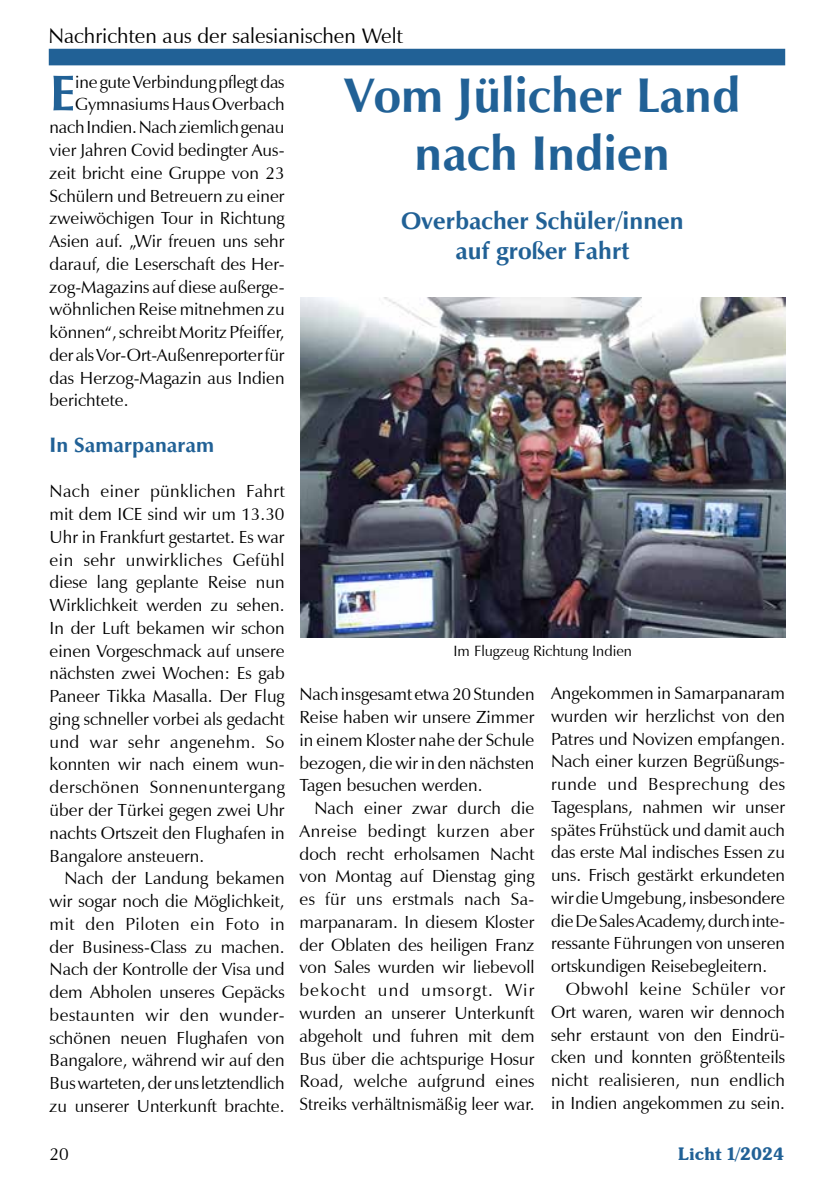
<style>
.page{position:relative;width:834px;height:1201px;background:#fff}
.page>*{position:absolute;margin:0;border:0;box-sizing:border-box;transform-origin:0 0}
.t1{font:700 50.75px "Zapf Humanist 601 BT";color:#216196}
.t2{font:700 49px/58.8px "Zapf Humanist 601 BT";color:#216196;text-align:center}
.t3{font:700 24.5px/29.4px "Zapf Humanist 601 BT";color:#216196;text-align:center}
.t4{font:21px "Zapf Humanist 601 BT";color:#000}
.t5{font:700 21px "Zapf Humanist 601 BT";color:#216196}
.t6{font:17.5px/22.8px "Zapf Humanist 601 BT";color:#000;text-align:justify}
.t7{font:600 17.5px "Souvenir Greek BT";color:#216196}
.t8{font:14.88px "Zapf Humanist 601 BT";color:#000}
</style>
<div class="page">
<div style="left:49px;top:49px;width:736px;height:16px;background:#216196"></div>
<img style="left:300px;top:298px;width:485px;height:339px">
<p class="t4" style="left:48px;top:23px;width:356px">Nachrichten aus der salesianischen Welt</p>
<h1 class="t1" style="left:50px;top:62px;width:27px">E</h1>
<p class="t6" style="left:75px;top:70px;width:211px">ine gute Verbindung pflegt das</p>
<h2 class="t2" style="left:344px;top:65px;width:397px">Vom Jülicher Land nach Indien</h2>
<h3 class="t3" style="left:401px;top:206px;width:284px">Overbacher Schüler/innen auf großer Fahrt</h3>
<p class="t6" style="left:75px;top:93px;width:211px">Gymnasiums Haus Overbach</p>
<p class="t6" style="left:50px;top:116px;width:236px">nach Indien. Nach ziemlich genau</p>
<p class="t6" style="left:50px;top:139px;width:236px">vier Jahren Covid bedingter Aus-</p>
<p class="t6" style="left:50px;top:161px;width:236px">zeit bricht eine Gruppe von 23</p>
<p class="t6" style="left:50px;top:184px;width:236px">Schülern und Betreuern zu einer</p>
<p class="t6" style="left:50px;top:207px;width:236px">zweiwöchigen Tour in Richtung</p>
<p class="t6" style="left:50px;top:230px;width:236px">Asien auf. „Wir freuen uns sehr</p>
<p class="t6" style="left:50px;top:252px;width:236px">darauf, die Leserschaft des Her-</p>
<p class="t6" style="left:50px;top:275px;width:236px">zog-Magazins auf diese außerge-</p>
<p class="t6" style="left:50px;top:298px;width:236px">wöhnlichen Reise mitnehmen zu</p>
<p class="t6" style="left:50px;top:321px;width:236px">können“, schreibt Moritz Pfeiffer,</p>
<p class="t6" style="left:50px;top:343px;width:236px">der als Vor-Ort-Außenreporter für</p>
<p class="t6" style="left:50px;top:366px;width:236px">das Herzog-Magazin aus Indien</p>
<p class="t6" style="left:50px;top:389px;width:80px">berichtete.</p>
<p class="t5" style="left:50px;top:431px;width:166px">In Samarpanaram</p>
<p class="t6" style="left:50px;top:480px;width:236px">Nach einer pünklichen Fahrt mit dem ICE sind wir um 13.30<br>Uhr in Frankfurt gestartet. Es war ein sehr unwirkliches Gefühl diese lang geplante Reise nun Wirklichkeit werden zu sehen.<br>In der Luft bekamen wir schon einen Vorgeschmack auf unsere nächsten zwei Wochen: Es gab Paneer Tikka Masalla. Der Flug ging schneller vorbei als gedacht und war sehr angenehm. So konnten wir nach einem wun&shy;derschönen Sonnenuntergang über der Türkei gegen zwei Uhr nachts Ortszeit den Flughafen in Bangalore ansteuern.</p>
<p class="t6" style="left:50px;top:867px;width:236px;text-indent:15px">Nach der Landung bekamen wir sogar noch die Möglichkeit, mit den Piloten ein Foto in der Business-Class zu machen.<br>Nach der Kontrolle der Visa und dem Abholen unseres Gepäcks bestaunten wir den wunder&shy;schönen neuen Flughafen von Bangalore, während wir auf den Bus warteten, der uns letztendlich zu unserer Unterkunft brachte.</p>
<p class="t8" style="left:453px;top:642px;width:180px">Im Flugzeug Richtung Indien</p>
<p class="t6" style="left:551px;top:681px;width:235px">Angekommen in Samarpanaram wurden wir herzlichst von den Patres und Novizen empfangen.<br>Nach einer kurzen Begrüßungs&shy;runde und Besprechung des Tagesplans, nahmen wir unser spätes Frühstück und damit auch das erste Mal indisches Essen zu uns. Frisch gestärkt erkundeten wir die Umgebung, insbesondere die De Sales Academy, durch inte&shy;ressante Führungen von unseren ortskundigen Reisebegleitern.</p>
<p class="t6" style="left:551px;top:977px;width:235px;text-indent:15px">Obwohl keine Schüler vor Ort waren, waren wir dennoch sehr erstaunt von den Eindrü&shy;cken und konnten größtenteils nicht realisieren, nun endlich in Indien angekommen zu sein.</p>
<p class="t6" style="left:299px;top:683px;width:236px">Nach insgesamt etwa 20 Stunden Reise haben wir unsere Zimmer in einem Kloster nahe der Schule bezogen, die wir in den nächsten Tagen besuchen werden.</p>
<p class="t6" style="left:299px;top:796px;width:236px;text-indent:15px">Nach einer zwar durch die Anreise bedingt kurzen aber doch recht erholsamen Nacht von Montag auf Dienstag ging es für uns erstmals nach Sa&shy;marpanaram. In diesem Kloster der Oblaten des heiligen Franz von Sales wurden wir liebevoll bekocht und umsorgt. Wir wurden an unserer Unterkunft abgeholt und fuhren mit dem Bus über die achtspurige Hosur Road, welche aufgrund eines Streiks verhältnismäßig leer war.</p>
<p class="t6" style="left:50px;top:1142px;width:21px">20</p>
<p class="t7" style="left:678px;top:1143px;width:108px">Licht 1/2024</p>
</div>
